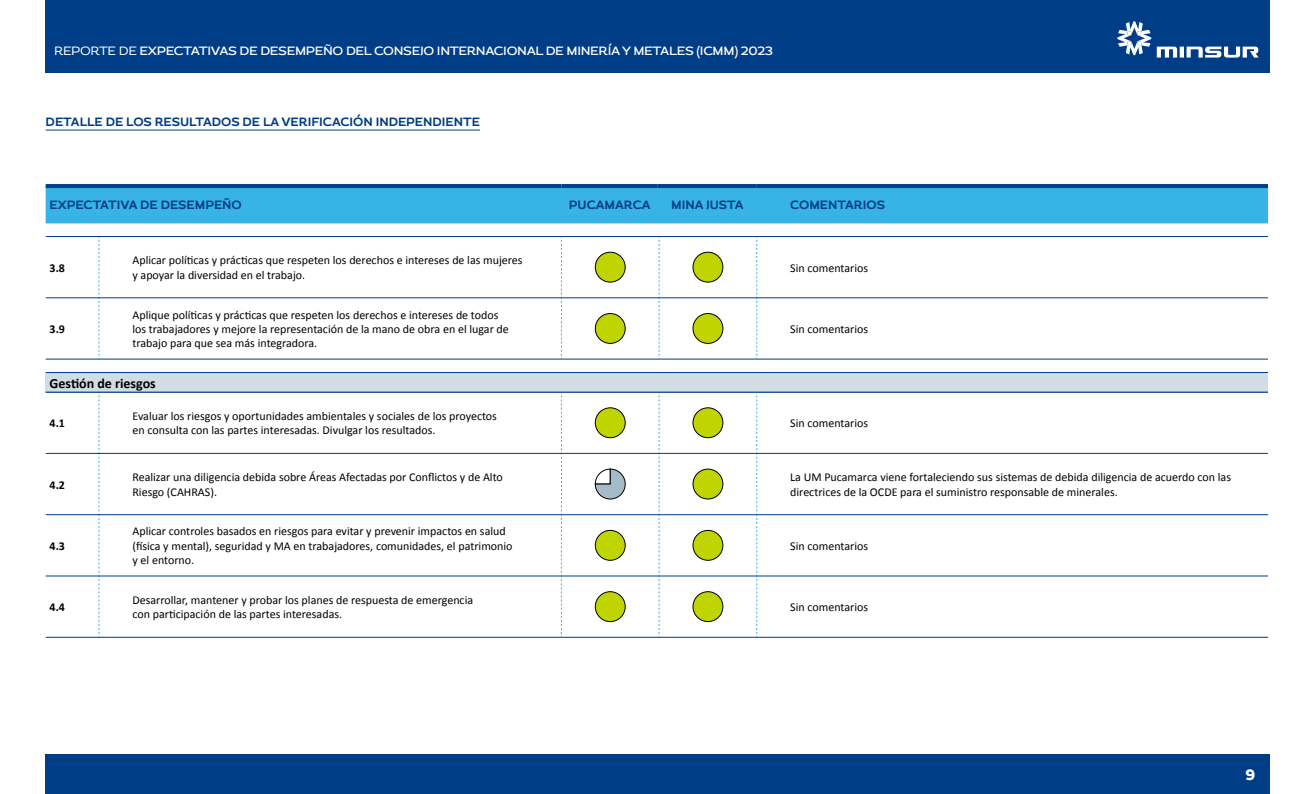
<style>
.page{position:relative;width:1304px;height:794px;background:#fff}
.page>*{position:absolute;margin:0;border:0;box-sizing:border-box;transform-origin:0 0}
.t1{font:800 15px "Magallanes Cond";color:#fff;scale:1.07 1}
.t2{font:700 14px "Calibri";color:#000}
.t3{font:12px/14.4px "Calibri";color:#000}
.t4{font:700 12px "Magallanes";color:#003d87}
.t5{font:500 12px "Magallanes";letter-spacing:-.025em;color:#fff;scale:1.07 1}
.t6{font:700 12px "Calibri";color:#000}
.s1{font-weight:400}
</style>
<div class="page">
<div style="left:45px;top:754px;width:1225px;height:40px;background:#003d87"></div>
<div style="left:45px;top:0;width:1225px;height:72px;background:#003d87"></div>
<svg style="left:1157px;top:47px;width:102px;height:11px"></svg>
<svg style="left:1117px;top:21px;width:34px;height:34px"></svg>
<svg style="left:46px;top:393px;width:1222px;height:244px"></svg>
<svg style="left:99px;top:393px;width:1px;height:244px"></svg>
<svg style="left:561px;top:393px;width:1px;height:244px"></svg>
<svg style="left:659px;top:393px;width:1px;height:244px"></svg>
<svg style="left:757px;top:393px;width:1px;height:244px"></svg>
<hr style="left:46px;top:453px;width:53px;height:1px;background:#003d87">
<hr style="left:99px;top:453px;width:462px;height:1px;background:#003d87">
<hr style="left:561px;top:453px;width:98px;height:1px;background:#003d87">
<hr style="left:659px;top:453px;width:98px;height:1px;background:#003d87">
<hr style="left:757px;top:453px;width:511px;height:1px;background:#003d87">
<hr style="left:46px;top:514px;width:53px;height:1px;background:#003d87">
<hr style="left:99px;top:514px;width:462px;height:1px;background:#003d87">
<hr style="left:561px;top:514px;width:98px;height:1px;background:#003d87">
<hr style="left:659px;top:514px;width:98px;height:1px;background:#003d87">
<hr style="left:757px;top:514px;width:511px;height:1px;background:#003d87">
<hr style="left:46px;top:576px;width:53px;height:1px;background:#003d87">
<hr style="left:99px;top:576px;width:462px;height:1px;background:#003d87">
<hr style="left:561px;top:576px;width:98px;height:1px;background:#003d87">
<hr style="left:659px;top:576px;width:98px;height:1px;background:#003d87">
<hr style="left:757px;top:576px;width:511px;height:1px;background:#003d87">
<hr style="left:46px;top:637px;width:53px;height:1px;background:#003d87">
<hr style="left:99px;top:637px;width:462px;height:1px;background:#003d87">
<hr style="left:561px;top:637px;width:98px;height:1px;background:#003d87">
<hr style="left:659px;top:637px;width:98px;height:1px;background:#003d87">
<hr style="left:757px;top:637px;width:511px;height:1px;background:#003d87">
<div style="left:595px;top:408px;width:30px;height:30px;background:#c0d400;border-radius:50%"></div>
<div style="left:595px;top:408px;width:30px;height:30px;border:1px solid #000;border-radius:50%"></div>
<div style="left:693px;top:408px;width:30px;height:30px;background:#c0d400;border-radius:50%"></div>
<div style="left:693px;top:408px;width:30px;height:30px;border:1px solid #000;border-radius:50%"></div>
<svg style="left:595px;top:469px;width:30px;height:30px"></svg>
<div style="left:693px;top:469px;width:30px;height:30px;background:#c0d400;border-radius:50%"></div>
<div style="left:693px;top:469px;width:30px;height:30px;border:1px solid #000;border-radius:50%"></div>
<div style="left:595px;top:530px;width:30px;height:30px;background:#c0d400;border-radius:50%"></div>
<div style="left:595px;top:530px;width:30px;height:30px;border:1px solid #000;border-radius:50%"></div>
<div style="left:693px;top:530px;width:30px;height:30px;background:#c0d400;border-radius:50%"></div>
<div style="left:693px;top:530px;width:30px;height:30px;border:1px solid #000;border-radius:50%"></div>
<div style="left:595px;top:591px;width:30px;height:30px;background:#c0d400;border-radius:50%"></div>
<div style="left:595px;top:591px;width:30px;height:30px;border:1px solid #000;border-radius:50%"></div>
<div style="left:693px;top:591px;width:30px;height:30px;background:#c0d400;border-radius:50%"></div>
<div style="left:693px;top:591px;width:30px;height:30px;border:1px solid #000;border-radius:50%"></div>
<hr style="left:46px;top:130px;width:434px;height:1px;background:#003d87">
<div style="left:46px;top:372px;width:1222px;height:20px;background:#d2dde3"></div>
<hr style="left:46px;top:372px;width:1222px;height:1px;background:#003d87">
<hr style="left:46px;top:392px;width:1222px;height:1px;background:#003d87">
<div style="left:46px;top:188px;width:1222px;height:35px;background:#37b4e5"></div>
<svg style="left:46px;top:184px;width:515px;height:4px;background:#033f88"></svg>
<svg style="left:561px;top:184px;width:97px;height:4px"></svg>
<svg style="left:658px;top:184px;width:99px;height:4px"></svg>
<svg style="left:757px;top:184px;width:511px;height:4px;background:#033f88"></svg>
<svg style="left:46px;top:237px;width:1222px;height:122px"></svg>
<svg style="left:99px;top:237px;width:1px;height:122px"></svg>
<svg style="left:561px;top:237px;width:1px;height:122px"></svg>
<svg style="left:659px;top:237px;width:1px;height:122px"></svg>
<svg style="left:757px;top:237px;width:1px;height:122px"></svg>
<hr style="left:46px;top:236px;width:53px;height:1px;background:#003d87">
<hr style="left:99px;top:236px;width:462px;height:1px;background:#003d87">
<hr style="left:561px;top:236px;width:98px;height:1px;background:#003d87">
<hr style="left:659px;top:236px;width:98px;height:1px;background:#003d87">
<hr style="left:757px;top:236px;width:511px;height:1px;background:#003d87">
<hr style="left:46px;top:297px;width:53px;height:1px;background:#003d87">
<hr style="left:99px;top:297px;width:462px;height:1px;background:#003d87">
<hr style="left:561px;top:297px;width:98px;height:1px;background:#003d87">
<hr style="left:659px;top:297px;width:98px;height:1px;background:#003d87">
<hr style="left:757px;top:297px;width:511px;height:1px;background:#003d87">
<hr style="left:46px;top:359px;width:53px;height:1px;background:#003d87">
<hr style="left:99px;top:359px;width:462px;height:1px;background:#003d87">
<hr style="left:561px;top:359px;width:98px;height:1px;background:#003d87">
<hr style="left:659px;top:359px;width:98px;height:1px;background:#003d87">
<hr style="left:757px;top:359px;width:511px;height:1px;background:#003d87">
<div style="left:595px;top:252px;width:30px;height:30px;background:#c0d400;border-radius:50%"></div>
<div style="left:595px;top:252px;width:30px;height:30px;border:1px solid #000;border-radius:50%"></div>
<div style="left:693px;top:252px;width:30px;height:30px;background:#c0d400;border-radius:50%"></div>
<div style="left:693px;top:252px;width:30px;height:30px;border:1px solid #000;border-radius:50%"></div>
<div style="left:595px;top:313px;width:30px;height:30px;background:#c0d400;border-radius:50%"></div>
<div style="left:595px;top:313px;width:30px;height:30px;border:1px solid #000;border-radius:50%"></div>
<div style="left:693px;top:313px;width:30px;height:30px;background:#c0d400;border-radius:50%"></div>
<div style="left:693px;top:313px;width:30px;height:30px;border:1px solid #000;border-radius:50%"></div>
<p class="t5" style="left:54px;top:43px;width:674px"><span class="s1">REPORTE DE</span> EXPECTATIVAS DE DESEMPEÑO DEL CONSEJO INTERNACIONAL DE MINERÍA Y METALES (ICMM) 2023</p>
<p class="t4" style="left:46px;top:114px;width:436px">DETALLE DE LOS RESULTADOS DE LA VERIFICACIÓN INDEPENDIENTE</p>
<p class="t4" style="left:50px;top:197px;width:194px">EXPECTATIVA DE DESEMPEÑO</p>
<p class="t4" style="left:569px;top:197px;width:83px">PUCAMARCA</p>
<p class="t4" style="left:671px;top:197px;width:74px">MINA JUSTA</p>
<p class="t4" style="left:790px;top:197px;width:96px">COMENTARIOS</p>
<p class="t6" style="left:50px;top:259px;width:17px">3.8</p>
<p class="t3" style="left:132px;top:253px;width:392px">Aplicar políticas y prácticas que respeten los derechos e intereses de las mujeres y apoyar la diversidad en el trabajo.</p>
<p class="t3" style="left:790px;top:260px;width:79px">Sin comentarios</p>
<p class="t6" style="left:50px;top:320px;width:17px">3.9</p>
<p class="t3" style="left:132px;top:307px;width:378px">Aplique políticas y prácticas que respeten los derechos e intereses de todos los trabajadores y mejore la representación de la mano de obra en el lugar de trabajo para que sea más integradora.</p>
<p class="t2" style="left:50px;top:373px;width:108px">Gestión de riesgos</p>
<p class="t3" style="left:790px;top:321px;width:79px">Sin comentarios</p>
<p class="t6" style="left:50px;top:415px;width:17px">4.1</p>
<p class="t3" style="left:132px;top:408px;width:366px">Evaluar los riesgos y oportunidades ambientales y sociales de los proyectos en consulta con las partes interesadas. Divulgar los resultados.</p>
<p class="t3" style="left:790px;top:415px;width:79px">Sin comentarios</p>
<p class="t6" style="left:50px;top:476px;width:17px">4.2</p>
<p class="t3" style="left:132px;top:469px;width:372px">Realizar una diligencia debida sobre Áreas Afectadas por Conflictos y de Alto<br>Riesgo (CAHRAS).</p>
<p class="t3" style="left:790px;top:469px;width:442px">La UM Pucamarca viene fortaleciendo sus sistemas de debida diligencia de acuerdo con las directrices de la OCDE para el suministro responsable de minerales.</p>
<p class="t6" style="left:50px;top:537px;width:17px">4.3</p>
<p class="t3" style="left:132px;top:524px;width:382px">Aplicar controles basados en riesgos para evitar y prevenir impactos en salud (física y mental), seguridad y MA en trabajadores, comunidades, el patrimonio y el entorno.</p>
<p class="t3" style="left:790px;top:538px;width:79px">Sin comentarios</p>
<p class="t6" style="left:50px;top:598px;width:17px">4.4</p>
<p class="t3" style="left:132px;top:592px;width:342px">Desarrollar, mantener y probar los planes de respuesta de emergencia con participación de las partes interesadas.</p>
<p class="t3" style="left:790px;top:599px;width:79px">Sin comentarios</p>
<p class="t1" style="left:1245px;top:765px;width:11px">9</p>
</div>
